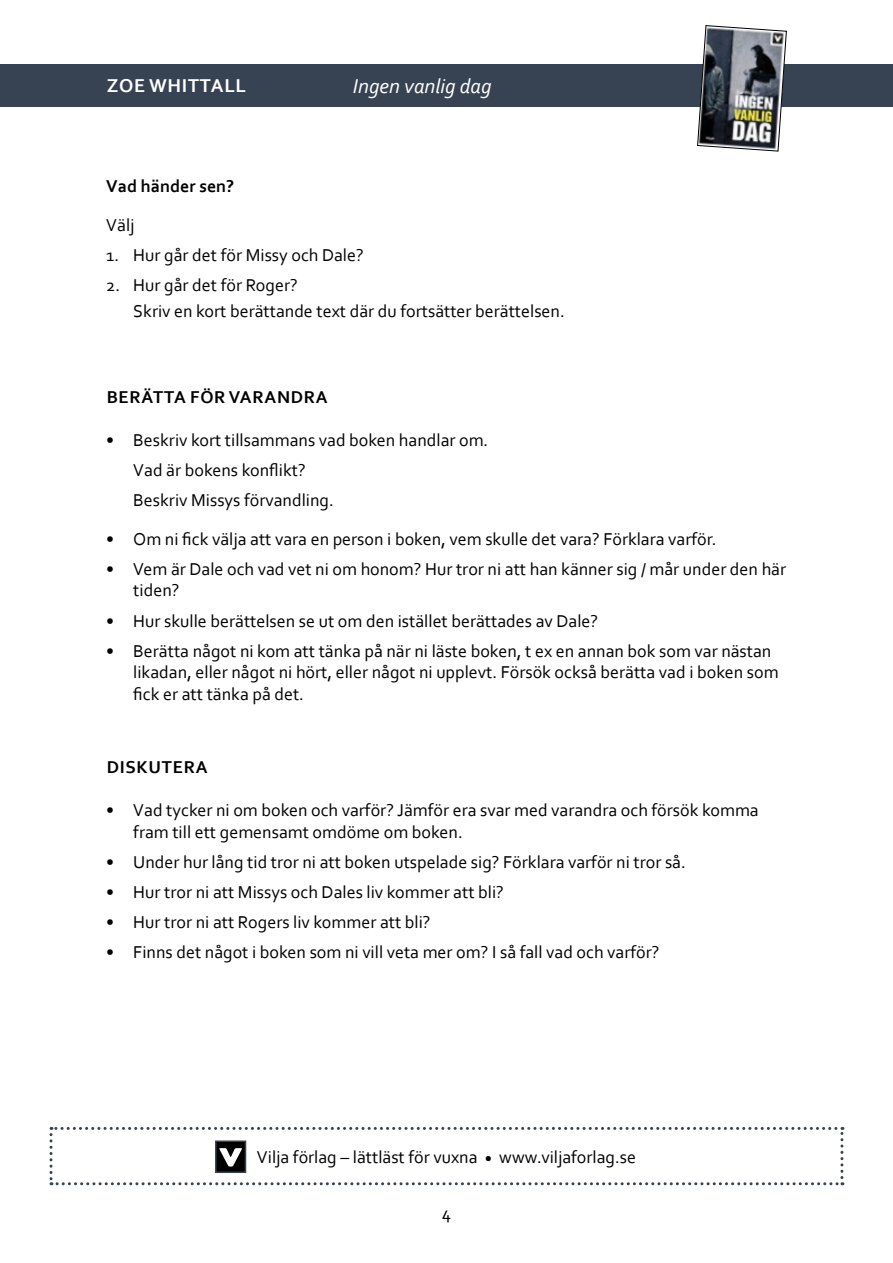
<style>
.page{position:relative;width:893px;height:1263px;background:#fff}
.page>*{position:absolute;margin:0;border:0;box-sizing:border-box;transform-origin:0 0}
.t1{font:italic 21px "Corbel";color:#fff}
.t2{font:700 19.5px "Corbel";letter-spacing:.04em;color:#fff}
.t3{font:18px/21.6px "Corbel";color:#000}
.t4{font:700 18px "Corbel";letter-spacing:.04em;color:#000}
.t5{font:700 18px "Corbel";color:#000}
</style>
<div class="page">
<svg style="left:50px;top:1127px;width:793px;height:58px"></svg>
<div style="left:215px;top:1140px;width:31px;height:33px;border:2px solid #374352"></div>
<div style="left:0;top:64px;width:893px;height:42px;background:#374352"></div>
<svg style="left:697px;top:25px;width:90px;height:126px"></svg>
<p class="t2" style="left:107px;top:74px;width:141px">ZOE WHITTALL</p>
<p class="t1" style="left:353px;top:73px;width:140px">Ingen vanlig dag</p>
<p class="t5" style="left:106px;top:175px;width:130px">Vad händer sen?</p>
<p class="t3" style="left:106px;top:213px;width:30px">Välj</p>
<p class="t3" style="left:106px;top:243px;width:259px">1. Hur går det för Missy och Dale?</p>
<p class="t3" style="left:133px;top:271px;width:433px;line-height:25.8px;text-indent:-27px">2. Hur går det för Roger?<br>Skriv en kort berättande text där du fortsätter berättelsen.</p>
<p class="t4" style="left:107px;top:386px;width:223px">BERÄTTA FÖR VARANDRA</p>
<p class="t3" style="left:133px;top:424px;width:357px;line-height:30.2px;text-indent:-27px">• Beskriv kort tillsammans vad boken handlar om.<br>Vad är bokens konflikt?<br>Beskriv Missys förvandling.</p>
<p class="t3" style="left:106px;top:527px;width:612px">• Om ni fick välja att vara en person i boken, vem skulle det vara? Förklara varför.</p>
<p class="t3" style="left:133px;top:558px;width:654px;text-indent:-27px">• Vem är Dale och vad vet ni om honom? Hur tror ni att han känner sig / mår under den här tiden?</p>
<p class="t3" style="left:106px;top:609px;width:493px">• Hur skulle berättelsen se ut om den istället berättades av Dale?</p>
<p class="t3" style="left:133px;top:639px;width:647px;text-indent:-27px">• Berätta något ni kom att tänka på när ni läste boken, t ex en annan bok som var nästan likadan, eller något ni hört, eller något ni upplevt. Försök också berätta vad i boken som fick er att tänka på det.</p>
<p class="t4" style="left:107px;top:756px;width:102px">DISKUTERA</p>
<p class="t3" style="left:133px;top:799px;width:627px;text-indent:-27px">• Vad tycker ni om boken och varför? Jämför era svar med varandra och försök komma fram till ett gemensamt omdöme om boken.</p>
<p class="t3" style="left:106px;top:851px;width:581px">• Under hur lång tid tror ni att boken utspelade sig? Förklara varför ni tror så.</p>
<p class="t3" style="left:106px;top:881px;width:399px">• Hur tror ni att Missys och Dales liv kommer att bli?</p>
<p class="t3" style="left:106px;top:911px;width:326px">• Hur tror ni att Rogers liv kommer att bli?</p>
<p class="t3" style="left:106px;top:941px;width:555px">• Finns det något i boken som ni vill veta mer om? I så fall vad och varför?</p>
<p class="t3" style="left:257px;top:1145px;width:381px">Vilja förlag – lättläst för vuxna <sub>•</sub> www.viljaforlag.se</p>
<p class="t3" style="left:442px;top:1202px;width:11px">4</p>
</div>
